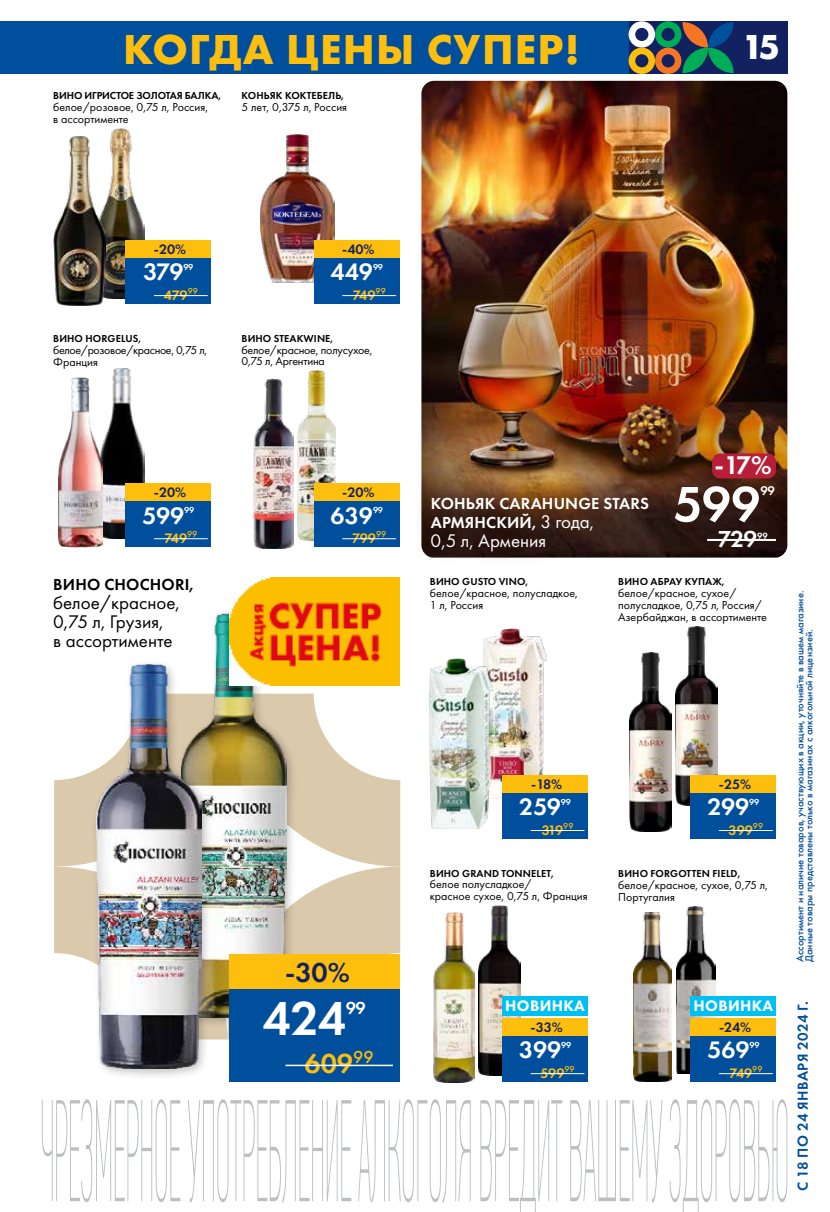
<style>
.page{position:relative;width:830px;height:1212px;background:#fff}
.page>*{position:absolute;margin:0;border:0;box-sizing:border-box;transform-origin:0 0}
.t1{font:600 51.6px "Futura PT";color:#fff}
.t2{font:600 49.5px "Futura PT";color:#fff}
.t3{font:700 43.5px "Futura PT";letter-spacing:.03em;color:#febe0e}
.t4{font:700 36px "Futura PT";color:#fff}
.t5{font:600 28.5px "Futura PT";color:#febe0e}
.t6{font:600 28.5px "Futura PT";color:#122260}
.t7{font:600 26.55px "Futura PT";color:#fff}
.t8{font:600 24.75px "Futura PT";color:#fff}
.t9{font:600 24px "Futura PT";color:#fff}
.t10{font:18.9px/18.9px "Futura PT";color:#000}
.t11{font:18.9px "Futura PT";color:#fff}
.t12{font:600 18px "Futura PT";color:#fff}
.t13{font:600 16.65px/18.9px "Futura PT";letter-spacing:.01em;color:#fff}
.t14{font:600 16.65px "Futura PT";letter-spacing:.01em;color:#000}
.t15{font:800 15.75px "Futura PT";letter-spacing:.02em;color:#fff}
.t16{font:600 15px "Futura PT";letter-spacing:.02em;color:#004f9d}
.t17{font:600 14.25px "Futura PT";letter-spacing:-.01em;color:#febe0e}
.t18{font:600 14.25px "Futura PT";color:#122260}
.t19{font:600 13.05px "Futura PT";color:#fff}
.t20{font:12px/12px "Futura PT";color:#000}
.t21{font:12px/10.5px "Futura PT";letter-spacing:-.02em;color:#000}
.t22{font:12px/12px "Futura PT";letter-spacing:-.03em;color:#000}
.t23{font:500 10.5px/9px "Futura PT";color:#004f9d}
.t24{font:600 10.5px "Futura PT";letter-spacing:.01em;color:#000}
.t25{font:600 10.5px "Futura PT";letter-spacing:-.01em;color:#000}
.t26{font:600 9.3px "Futura PT";color:#fff}
.t27{font:600 9px "Futura PT";letter-spacing:-.03em;color:#fff}
.s1{font-weight:400;font-size:18.9px}
</style>
<div class="page">
<div style="left:0;top:21px;width:787px;height:53px;background:#004f9d"></div>
<svg style="left:628px;top:21px;width:159px;height:53px;background:#3a515f"></svg>
<svg style="left:42px;top:1099px;width:745px;height:113px"></svg>
<img style="left:421px;top:81px;width:366px;height:477px">
<div style="left:413px;top:480px;width:252px;height:86px;background:#000;opacity:.75"></div>
<div style="left:711px;top:453px;width:64px;height:25px;background:#b71e38;border-radius:8px"></div>
<hr style="left:706px;top:539px;width:69px;height:2px;background:#fff">
<img style="left:633px;top:912px;width:38px;height:170px">
<img style="left:676px;top:906px;width:39px;height:167px">
<svg style="left:54px;top:694px;width:346px;height:345px"></svg>
<img style="left:105px;top:129px;width:39px;height:170px">
<img style="left:54px;top:136px;width:51px;height:169px">
<div style="left:126px;top:240px;width:85px;height:64px;background:#004f9d"></div>
<div style="left:126px;top:240px;width:85px;height:17px;background:#febe0e"></div>
<hr style="left:154px;top:295px;width:54px;height:1px;background:#fff">
<img style="left:260px;top:134px;width:74px;height:149px">
<div style="left:314px;top:240px;width:85px;height:64px;background:#004f9d"></div>
<div style="left:314px;top:240px;width:85px;height:17px;background:#febe0e"></div>
<hr style="left:342px;top:295px;width:54px;height:1px;background:#fff">
<img style="left:103px;top:369px;width:41px;height:170px">
<img style="left:59px;top:377px;width:44px;height:170px">
<div style="left:126px;top:483px;width:85px;height:64px;background:#004f9d"></div>
<div style="left:126px;top:483px;width:85px;height:17px;background:#febe0e"></div>
<hr style="left:154px;top:538px;width:54px;height:1px;background:#fff">
<img style="left:298px;top:371px;width:37px;height:170px">
<img style="left:253px;top:378px;width:41px;height:170px">
<div style="left:314px;top:483px;width:85px;height:64px;background:#004f9d"></div>
<div style="left:314px;top:483px;width:85px;height:17px;background:#febe0e"></div>
<hr style="left:342px;top:538px;width:54px;height:1px;background:#fff">
<div style="left:175px;top:607px;width:123px;height:422px;background:#000;opacity:.25"></div>
<img style="left:181px;top:613px;width:105px;height:404px">
<div style="left:91px;top:659px;width:123px;height:422px;background:#000;opacity:.25"></div>
<img style="left:97px;top:665px;width:104px;height:403px">
<img style="left:229px;top:578px;width:170px;height:108px">
<div style="left:229px;top:954px;width:170px;height:128px;background:#004f9d"></div>
<hr style="left:285px;top:1064px;width:108px;height:2px;background:#fff">
<div style="left:229px;top:954px;width:170px;height:34px;background:#febe0e"></div>
<img style="left:483px;top:629px;width:63px;height:170px">
<img style="left:429px;top:658px;width:63px;height:170px">
<div style="left:502px;top:775px;width:85px;height:64px;background:#004f9d"></div>
<div style="left:502px;top:775px;width:85px;height:17px;background:#febe0e"></div>
<hr style="left:530px;top:830px;width:54px;height:1px;background:#fff">
<img style="left:675px;top:627px;width:41px;height:178px">
<img style="left:629px;top:653px;width:42px;height:178px">
<div style="left:690px;top:775px;width:85px;height:64px;background:#004f9d"></div>
<div style="left:690px;top:775px;width:85px;height:17px;background:#febe0e"></div>
<hr style="left:718px;top:830px;width:54px;height:1px;background:#fff">
<img style="left:433px;top:912px;width:41px;height:170px">
<div style="left:690px;top:1018px;width:85px;height:64px;background:#004f9d"></div>
<div style="left:690px;top:1018px;width:85px;height:17px;background:#febe0e"></div>
<hr style="left:718px;top:1073px;width:54px;height:1px;background:#fff">
<div style="left:690px;top:996px;width:85px;height:20px;background:#00c0f3"></div>
<img style="left:478px;top:906px;width:42px;height:169px">
<div style="left:502px;top:1018px;width:85px;height:64px;background:#004f9d"></div>
<div style="left:502px;top:1018px;width:85px;height:17px;background:#febe0e"></div>
<hr style="left:530px;top:1073px;width:54px;height:1px;background:#fff">
<div style="left:502px;top:996px;width:85px;height:20px;background:#00c0f3"></div>
<h3 class="t3" style="left:123px;top:21px;width:458px">КОГДА ЦЕНЫ СУПЕР!</h3>
<h3 class="t4" style="left:741px;top:23px;width:40px">15</h3>
<p class="t25" style="left:53px;top:89px;width:169px">ВИНО ИГРИСТОЕ ЗОЛОТАЯ БАЛКА,</p>
<p class="t20" style="left:53px;top:101px;width:156px">белое/розовое, 0,75 л, Россия, в ассортименте</p>
<p class="t24" style="left:241px;top:89px;width:104px">КОНЬЯК КОКТЕБЕЛЬ,</p>
<p class="t20" style="left:241px;top:101px;width:107px">5 лет, 0,375 л, Россия</p>
<p class="t18" style="left:154px;top:240px;width:34px">-20%</p>
<p class="t17" style="left:164px;top:286px;width:36px">479<sup>99</sup></p>
<h3 class="t8" style="left:143px;top:257px;width:41px">379</h3>
<p class="t27" style="left:183px;top:261px;width:11px">99</p>
<p class="t18" style="left:342px;top:240px;width:34px">-40%</p>
<p class="t17" style="left:352px;top:286px;width:35px">749<sup>99</sup></p>
<h3 class="t8" style="left:330px;top:257px;width:44px">449</h3>
<p class="t27" style="left:373px;top:261px;width:11px">99</p>
<p class="t24" style="left:53px;top:332px;width:89px">ВИНО HORGELUS,</p>
<p class="t22" style="left:53px;top:344px;width:155px">белое/розовое/красное, 0,75 л,<br>Франция</p>
<p class="t24" style="left:241px;top:332px;width:93px">ВИНО STEAKWINE,</p>
<p class="t21" style="left:241px;top:345px;width:132px">белое/красное, полусухое,<br>0,75 л, Аргентина</p>
<p class="t18" style="left:154px;top:483px;width:34px">-20%</p>
<p class="t17" style="left:164px;top:529px;width:35px">749<sup>99</sup></p>
<h3 class="t8" style="left:142px;top:500px;width:43px">599</h3>
<p class="t27" style="left:184px;top:504px;width:11px">99</p>
<h3 class="t14" style="left:53px;top:574px;width:142px">ВИНО CHOCHORI,</h3>
<h3 class="t10" style="left:53px;top:593px;width:128px">белое/красное,<br>0,75 л, Грузия,<br>в ассортименте</h3>
<p class="t18" style="left:342px;top:483px;width:34px">-20%</p>
<p class="t17" style="left:352px;top:529px;width:36px">799<sup>99</sup></p>
<h3 class="t8" style="left:330px;top:500px;width:44px">639</h3>
<p class="t27" style="left:373px;top:504px;width:11px">99</p>
<h3 class="t6" style="left:285px;top:955px;width:66px">-30%</h3>
<h2 class="t2" style="left:262px;top:987px;width:85px">424</h2>
<h3 class="t12" style="left:346px;top:996px;width:21px">99</h3>
<h3 class="t5" style="left:304px;top:1046px;width:71px">609<sup>99</sup></h3>
<h3 class="t7" style="left:714px;top:449px;width:59px">-17%</h3>
<h1 class="t1" style="left:673px;top:472px;width:88px">599</h1>
<p class="t19" style="left:760px;top:483px;width:16px">99</p>
<h3 class="t13" style="left:430px;top:494px;width:220px">КОНЬЯК CARAHUNGE STARS<br>АРМЯНСКИЙ, <span class="s1">3 года,</span></h3>
<h3 class="t11" style="left:430px;top:530px;width:117px">0,5 л, Армения</h3>
<h3 class="t9" style="left:717px;top:524px;width:41px">729</h3>
<p class="t26" style="left:756px;top:530px;width:12px">99</p>
<p class="t24" style="left:430px;top:575px;width:100px">ВИНО GUSTO VINO,</p>
<p class="t20" style="left:429px;top:587px;width:149px">белое/красное, полусладкое,<br>1 л, Россия</p>
<p class="t24" style="left:618px;top:575px;width:108px">ВИНО АБРАУ КУПАЖ,</p>
<p class="t20" style="left:618px;top:587px;width:150px">белое/красное, сухое/ полусладкое, 0,75 л, Россия/<br>Азербайджан, в ассортименте</p>
<p class="t18" style="left:531px;top:775px;width:33px">-18%</p>
<p class="t17" style="left:541px;top:821px;width:33px">319<sup>99</sup></p>
<h3 class="t8" style="left:519px;top:791px;width:43px">259</h3>
<p class="t27" style="left:560px;top:796px;width:11px">99</p>
<p class="t18" style="left:718px;top:775px;width:34px">-25%</p>
<p class="t17" style="left:728px;top:821px;width:36px">399<sup>99</sup></p>
<h3 class="t8" style="left:707px;top:791px;width:43px">299</h3>
<p class="t27" style="left:749px;top:796px;width:11px">99</p>
<p class="t24" style="left:430px;top:867px;width:125px">ВИНО GRAND TONNELET,</p>
<p class="t20" style="left:429px;top:878px;width:159px">белое полусладкое/<br>красное сухое, 0,75 л, Франция</p>
<p class="t24" style="left:618px;top:867px;width:123px">ВИНО FORGOTTEN FIELD,</p>
<p class="t20" style="left:618px;top:879px;width:151px">белое/красное, сухое, 0,75 л,<br>Португалия</p>
<h3 class="t15" style="left:505px;top:996px;width:81px">НОВИНКА</h3>
<h3 class="t15" style="left:693px;top:996px;width:81px">НОВИНКА</h3>
<p class="t18" style="left:530px;top:1018px;width:34px">-33%</p>
<p class="t17" style="left:540px;top:1064px;width:36px">599<sup>99</sup></p>
<h3 class="t8" style="left:518px;top:1035px;width:44px">399</h3>
<p class="t27" style="left:561px;top:1039px;width:11px">99</p>
<p class="t18" style="left:718px;top:1018px;width:34px">-24%</p>
<p class="t17" style="left:729px;top:1064px;width:35px">749<sup>99</sup></p>
<h3 class="t8" style="left:707px;top:1035px;width:44px">569</h3>
<p class="t27" style="left:749px;top:1039px;width:11px">99</p>
<p class="t23" style="left:795px;top:962px;width:373px;rotate:-90deg">Ассортимент и наличие товаров, участвующих в акции, уточняйте в вашем магазине.<br>Данные товары представлены только в магазинах с алкогольной лицензией.</p>
<p class="t16" style="left:793px;top:1191px;width:191px;rotate:-90deg">С 18 ПО 24 ЯНВАРЯ 2024 Г.</p>
</div>
